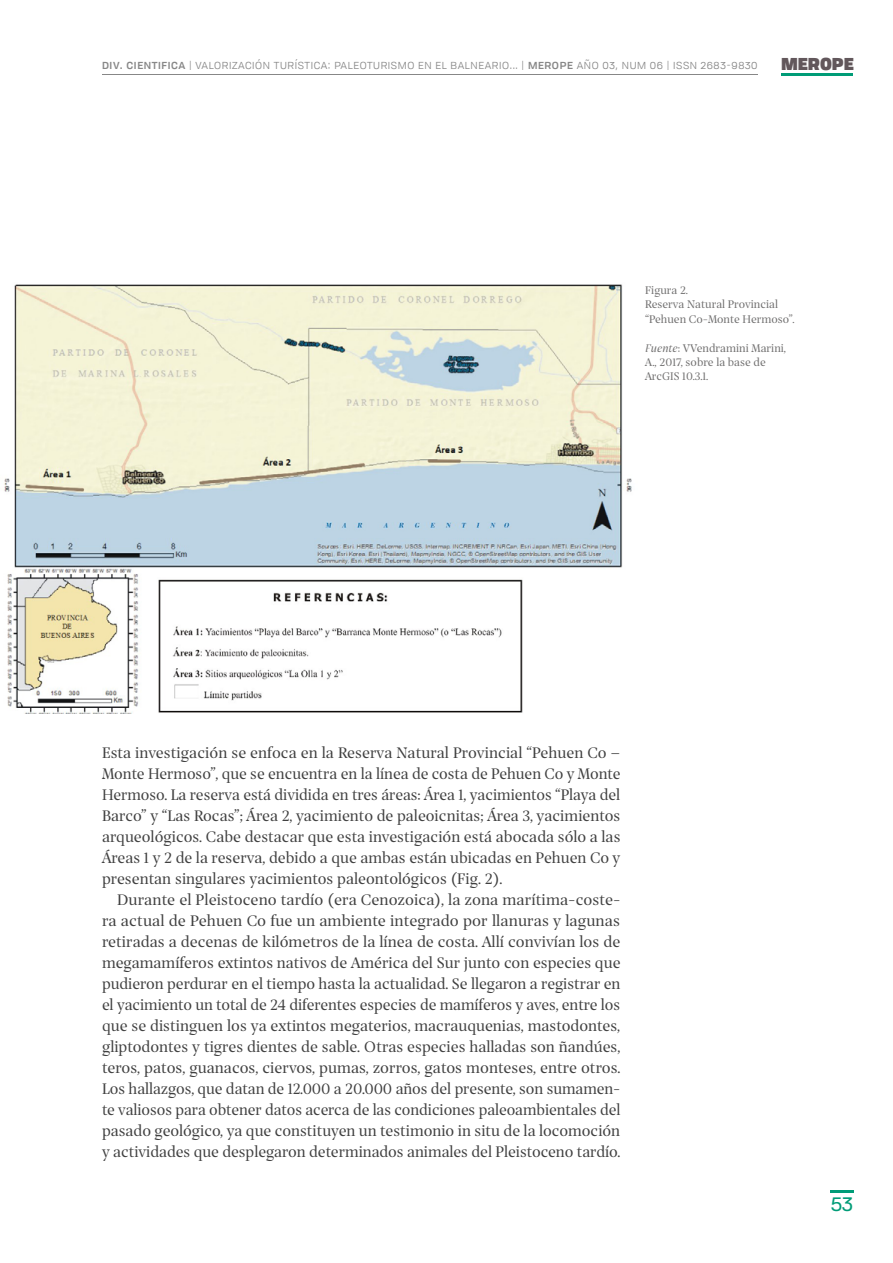
<style>
.page{position:relative;width:893px;height:1263px;background:#fff}
.page>*{position:absolute;margin:0;border:0;box-sizing:border-box;transform-origin:0 0}
.t1{font:19.5px "Tofino Personal";color:#009c77}
.t2{font:16.5px/21px "Prospectus M";letter-spacing:-.005em;color:#404040;text-align:justify}
.t3{font:900 16.5px "Tofino Personal";color:#62575b}
.t4{font:12px/14.4px "Prospectus M";color:#706f6f}
.t5{font:12px "Tofino Personal";letter-spacing:.05em;color:#878787}
.s1{font-weight:500}
.s2{font-style:italic}
</style>
<div class="page">
<hr style="left:830px;top:1190px;width:24px;height:2px;background:#009c77">
<hr style="left:782px;top:73px;width:71px;height:2px;background:#009c77">
<hr style="left:102px;top:74px;width:655px;height:1px;background:#878787">
<img style="left:4px;top:284px;width:628px;height:429px">
<p class="t5" style="left:102px;top:56px;width:657px"><span class="s1">DIV. CIENTIFICA</span> | VALORIZACIÓN TURÍSTICA: PALEOTURISMO EN EL BALNEARIO... | <span class="s1">MEROPE</span> AÑO 03, NUM 06 | ISSN 2683-9830</p>
<p class="t3" style="left:781px;top:49px;width:74px">MEROPE</p>
<p class="t4" style="left:645px;top:283px;width:151px">Figura 2.<br>Reserva Natural Provincial “Pehuen Co-Monte Hermoso”.</p>
<p class="t4" style="left:645px;top:340px;width:142px"><span class="s2">Fuente</span>: VVendramini Marini,<br>A., 2017, sobre la base de<br>ArcGIS 10.3.1.</p>
<p class="t2" style="left:102px;top:742px;width:520px">Esta investigación se enfoca en la Reserva Natural Provincial “Pehuen Co – Monte Hermoso”, que se encuentra en la línea de costa de Pehuen Co y Monte Hermoso. La reserva está dividida en tres áreas: Área 1, yacimientos “Playa del Barco” y “Las Rocas”; Área 2, yacimiento de paleoicnitas; Área 3, yacimientos arqueológicos. Cabe destacar que esta investigación está abocada sólo a las Áreas 1 y 2 de la reserva, debido a que ambas están ubicadas en Pehuen Co y presentan singulares yacimientos paleontológicos (Fig. 2).</p>
<p class="t2" style="left:102px;top:889px;width:520px;text-indent:15px">Durante el Pleistoceno tardío (era Cenozoica), la zona marítima-coste&shy;ra actual de Pehuen Co fue un ambiente integrado por llanuras y lagunas retiradas a decenas de kilómetros de la línea de costa. Allí convivían los de megamamíferos extintos nativos de América del Sur junto con especies que pudieron perdurar en el tiempo hasta la actualidad. Se llegaron a registrar en el yacimiento un total de 24 diferentes especies de mamíferos y aves, entre los que se distinguen los ya extintos megaterios, macrauquenias, mastodontes, gliptodontes y tigres dientes de sable. Otras especies halladas son ñandúes, teros, patos, guanacos, ciervos, pumas, zorros, gatos monteses, entre otros.<br>Los hallazgos, que datan de 12.000 a 20.000 años del presente, son sumamen&shy;te valiosos para obtener datos acerca de las condiciones paleoambientales del pasado geológico, ya que constituyen un testimonio in situ de la locomoción y actividades que desplegaron determinados animales del Pleistoceno tardío.</p>
<p class="t1" style="left:831px;top:1189px;width:24px">53</p>
</div>
